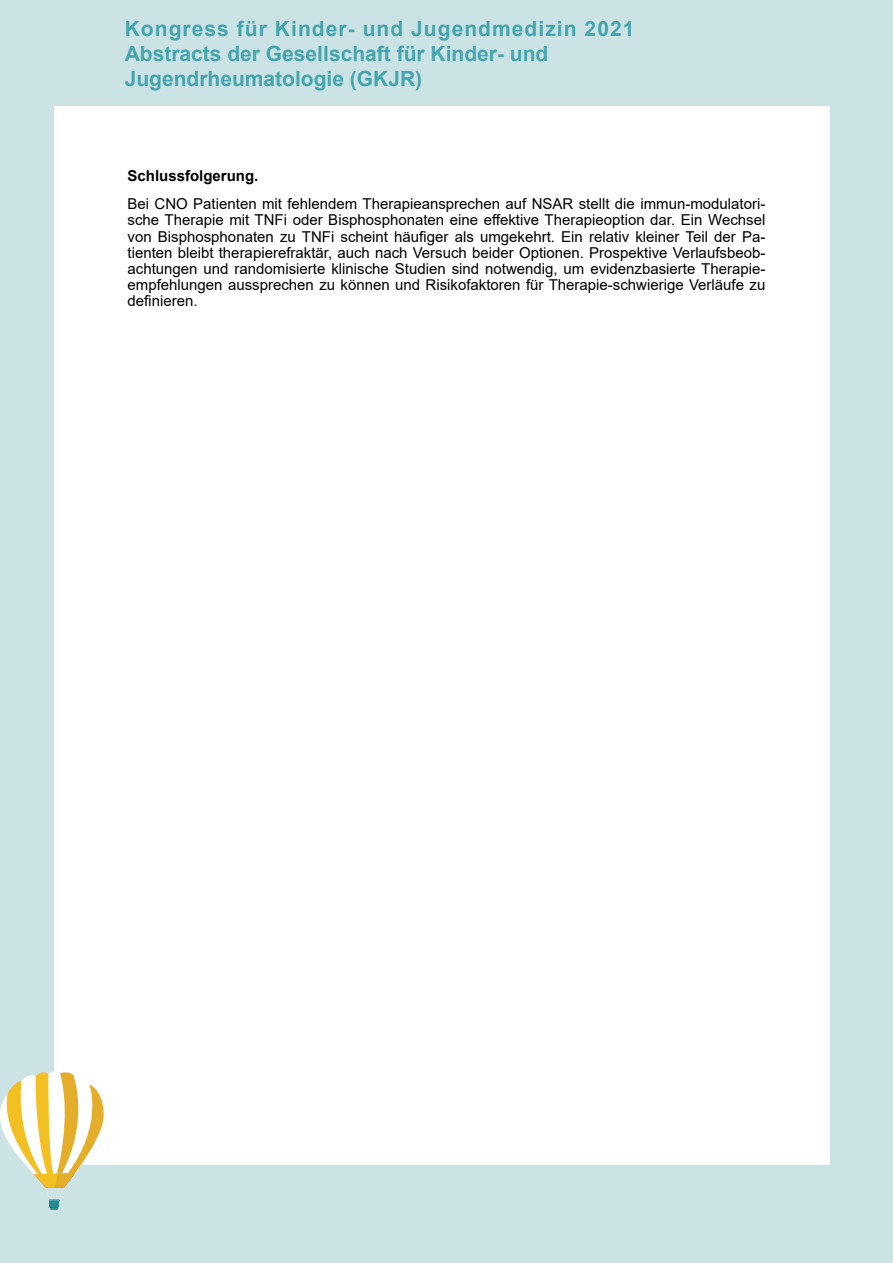
<style>
.page{position:relative;width:893px;height:1263px;background:#cce3e6}
.page>*{position:absolute;margin:0;border:0;box-sizing:border-box;transform-origin:0 0}
.t1{font:700 21px/25.2px "Arial";color:#44a5ae}
.t2{font:15px/16.2px "Arial";color:#000;text-align:justify}
.t3{font:700 15px "Arial";color:#000}
</style>
<div class="page">
<div style="left:54px;top:106px;width:775px;height:1059px;background:#fff"></div>
<svg style="left:0;top:1071px;width:104px;height:138px"></svg>
<h1 class="t1" style="left:125px;top:16px;width:511px">Kongress für Kinder- und Jugendmedizin 2021<br>Abstracts der Gesellschaft für Kinder- und<br>Jugendrheumatologie (GKJR)</h1>
<p class="t3" style="left:128px;top:165px;width:132px">Schlussfolgerung.</p>
<p class="t2" style="left:128px;top:196px;width:639px">Bei CNO Patienten mit fehlendem Therapieansprechen auf NSAR stellt die immun-modulatori&shy;sche Therapie mit TNFi oder Bisphosphonaten eine effektive Therapieoption dar. Ein Wechsel von Bisphosphonaten zu TNFi scheint häufiger als umgekehrt. Ein relativ kleiner Teil der Pa&shy;tienten bleibt therapierefraktär, auch nach Versuch beider Optionen. Prospektive Verlaufsbeob&shy;achtungen und randomisierte klinische Studien sind notwendig, um evidenzbasierte Therapie&shy;empfehlungen aussprechen zu können und Risikofaktoren für Therapie-schwierige Verläufe zu definieren.</p>
</div>
